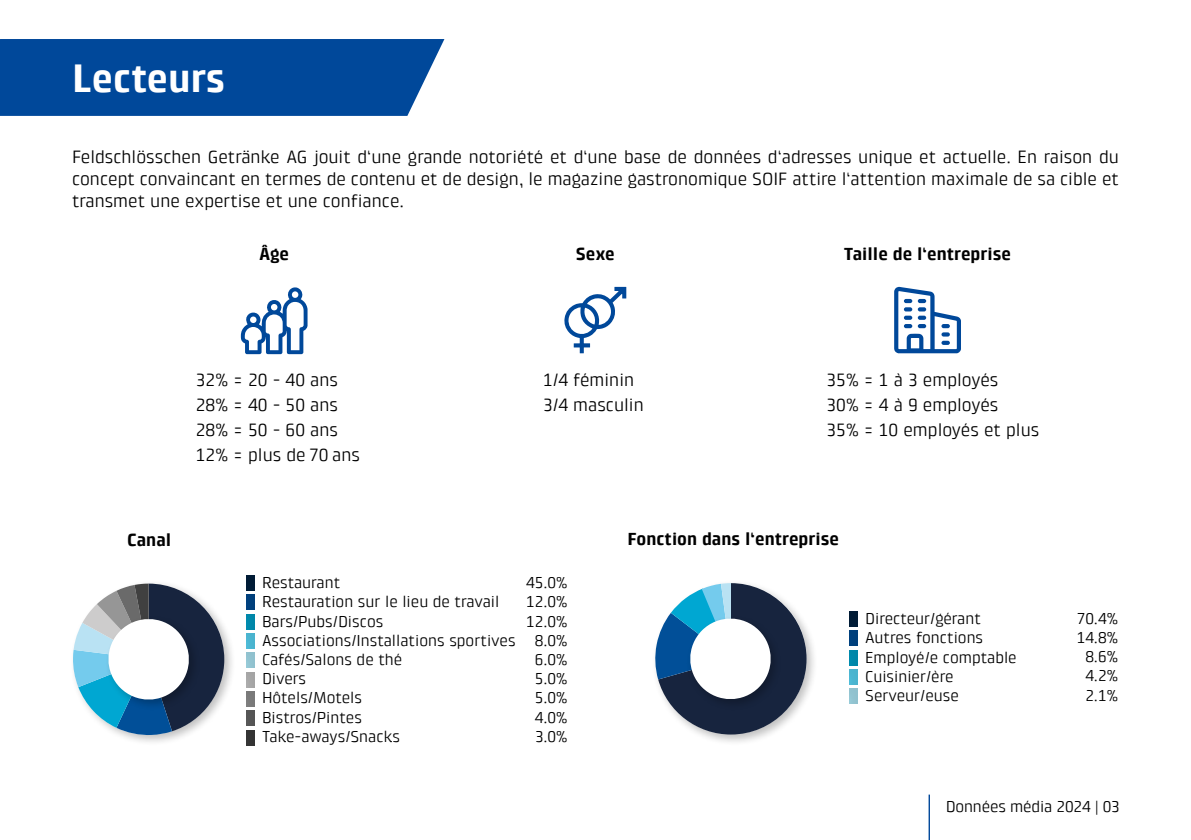
<style>
.page{position:relative;width:1191px;height:840px;background:#fff}
.page>*{position:absolute;margin:0;border:0;box-sizing:border-box;transform-origin:0 0}
.t1{font:700 40px "Klint Pro";color:#fff}
.t2{font:18px/25px "Klint Pro";color:#000}
.t3{font:700 18px "Klint Pro";color:#000}
.t4{font:16px/19.2px "Klint Pro";color:#000}
</style>
<div class="page">
<hr style="left:928px;top:794px;width:2px;height:45px;background:#00489a">
<div style="left:0;top:39px;width:444px;height:77px;background:#00489a"></div>
<div style="left:227px;top:714px;width:45px;height:32px;background:#000;opacity:.2"></div>
<div style="left:227px;top:637px;width:45px;height:32px;background:#000;opacity:.2"></div>
<div style="left:227px;top:579px;width:45px;height:32px;background:#000;opacity:.2"></div>
<div style="left:227px;top:656px;width:45px;height:32px;background:#000;opacity:.2"></div>
<div style="left:227px;top:598px;width:45px;height:32px;background:#000;opacity:.2"></div>
<div style="left:227px;top:675px;width:45px;height:32px;background:#000;opacity:.2"></div>
<div style="left:227px;top:617px;width:45px;height:32px;background:#000;opacity:.2"></div>
<div style="left:227px;top:695px;width:45px;height:32px;background:#000;opacity:.2"></div>
<div style="left:69px;top:579px;width:167px;height:167px;background:#fff"></div>
<svg style="left:73px;top:583px;width:158px;height:158px"></svg>
<div style="left:829px;top:673px;width:45px;height:32px;background:#000;opacity:.2"></div>
<div style="left:829px;top:615px;width:45px;height:32px;background:#000;opacity:.2"></div>
<div style="left:829px;top:634px;width:45px;height:32px;background:#000;opacity:.2"></div>
<div style="left:829px;top:653px;width:45px;height:32px;background:#000;opacity:.2"></div>
<svg style="left:655px;top:583px;width:159px;height:158px"></svg>
<svg style="left:894px;top:286px;width:67px;height:67px"></svg>
<svg style="left:564px;top:287px;width:62px;height:66px"></svg>
<svg style="left:241px;top:287px;width:66px;height:67px"></svg>
<h1 class="t1" style="left:72px;top:56px;width:155px">Lecteurs</h1>
<p class="t2" style="left:72px;top:145px;width:1048px;line-height:22px;text-align:justify">Feldschlösschen Getränke AG jouit d‘une grande notoriété et d‘une base de données d‘adresses unique et actuelle. En raison du concept convaincant en termes de contenu et de design, le magazine gastronomique SOIF attire l‘attention maximale de sa cible et transmet une expertise et une confiance.</p>
<p class="t3" style="left:259px;top:244px;width:32px">Âge</p>
<p class="t3" style="left:576px;top:243px;width:40px">Sexe</p>
<p class="t3" style="left:844px;top:243px;width:169px">Taille de l‘entreprise</p>
<p class="t2" style="left:196px;top:367px;width:166px">32% = 20 - 40 ans<br>28% = 40 - 50 ans<br>28% = 50 - 60 ans<br>12% = plus de 70 ans</p>
<p class="t2" style="left:543px;top:367px;width:102px">1/4 féminin<br>3/4 masculin</p>
<p class="t2" style="left:826px;top:367px;width:214px">35% = 1 à 3 employés<br>30% = 4 à 9 employés<br>35% = 10 employés et plus</p>
<p class="t3" style="left:127px;top:529px;width:46px">Canal</p>
<p class="t4" style="left:262px;top:572px;width:255px">Restaurant<br>Restauration sur le lieu de travail<br>Bars/Pubs/Discos<br>Associations/Installations sportives<br>Cafés/Salons de thé<br>Divers<br>Hôtels/Motels<br>Bistros/Pintes<br>Take-aways/Snacks</p>
<p class="t4" style="left:526px;top:572px;width:43px;text-align:center">45.0%<br>12.0%<br>12.0%<br>8.0%<br>6.0%<br>5.0%<br>5.0%<br>4.0%<br>3.0%</p>
<p class="t3" style="left:627px;top:528px;width:213px">Fonction dans l‘entreprise</p>
<p class="t4" style="left:865px;top:608px;width:153px">Directeur/gérant<br>Autres fonctions<br>Employé/e comptable<br>Cuisinier/ère<br>Serveur/euse</p>
<p class="t4" style="left:1076px;top:608px;width:43px;text-align:center">70.4%<br>14.8%<br>8.6%<br>4.2%<br>2.1%</p>
<p class="t4" style="left:945px;top:796px;width:176px">Données média 2024 | 03</p>
</div>
